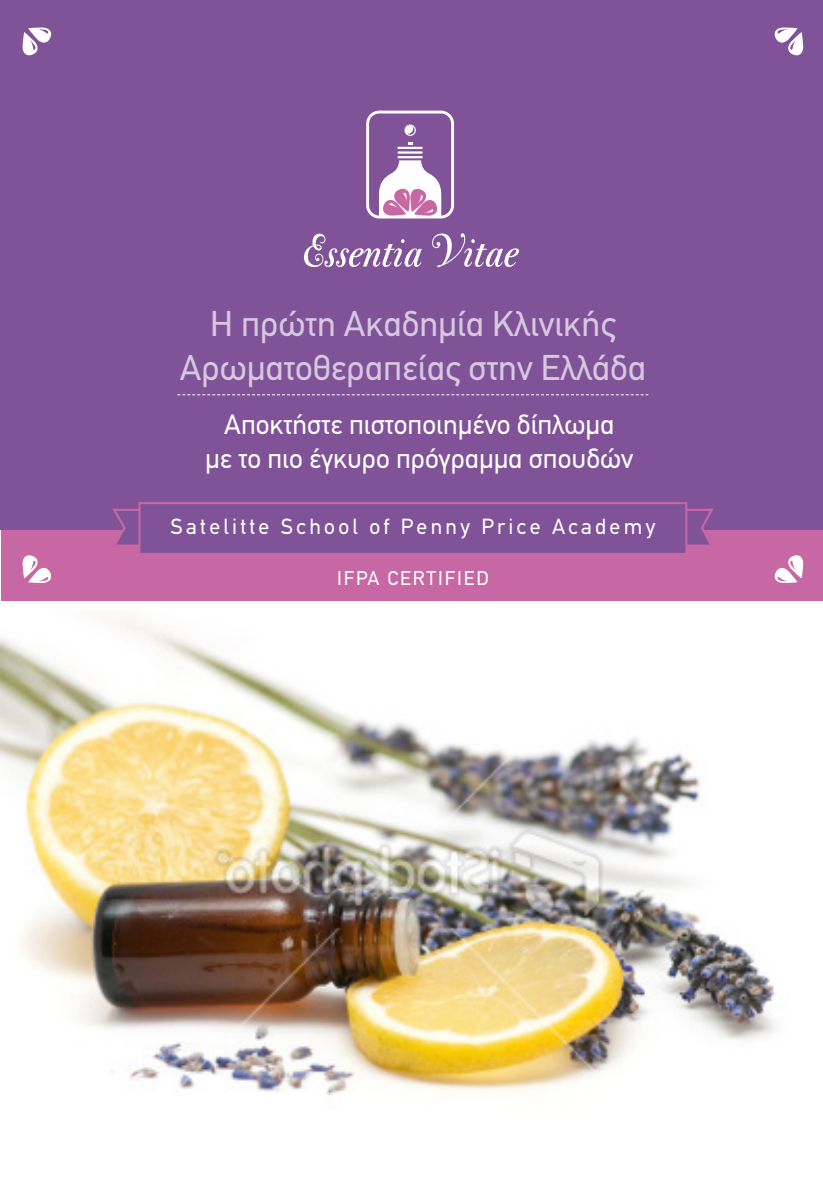
<style>
.page{position:relative;width:823px;height:1191px;background:#fff}
.page>*{position:absolute;margin:0;border:0;box-sizing:border-box;transform-origin:0 0}
.t1{font:36px/44px "PF Din Text";color:#d5c8e0;text-align:center}
.t2{font:28px/34px "PF Din Text";color:#fff;text-align:center}
.t3{font:22px "PF Din Text";letter-spacing:.15em;color:#fff}
.t4{font:20px "PF Din Text";color:#fff}
</style>
<div class="page">
<div style="left:1px;top:519px;width:821px;height:81px;background:#c767a3"></div>
<div style="left:0;top:0;width:822px;height:529px;background:#805297"></div>
<svg style="left:177px;top:394px;width:471px;height:1px"></svg>
<svg style="left:110px;top:507px;width:605px;height:38px"></svg>
<div style="left:138px;top:502px;width:549px;height:53px;background:#805297;border:2px solid #c767a3"></div>
<svg style="left:774px;top:27px;width:30px;height:29px"></svg>
<svg style="left:22px;top:555px;width:30px;height:28px"></svg>
<svg style="left:22px;top:27px;width:30px;height:29px"></svg>
<svg style="left:774px;top:555px;width:30px;height:28px"></svg>
<img style="left:0;top:621px;width:776px;height:475px">
<svg style="left:304px;top:234px;width:117px;height:33px"></svg>
<svg style="left:432px;top:233px;width:86px;height:34px"></svg>
<svg style="left:366px;top:111px;width:88px;height:107px"></svg>
<p class="t1" style="left:180px;top:302px;width:467px">H πρώτη Ακαδημία Κλινικής<br>Αρωματοθεραπείας στην Ελλάδα</p>
<p class="t2" style="left:205px;top:407px;width:429px">Αποκτήστε πιστοποιημένο δίπλωμα<br>με το πιο έγκυρο πρόγραμμα σπουδών</p>
<p class="t3" style="left:170px;top:514px;width:486px">Satelitte School of Penny Price Academy</p>
<p class="t4" style="left:337px;top:567px;width:62px">IFPA CERTI</p>
<p class="t4" style="left:444px;top:567px;width:45px">FIED</p>
</div>
